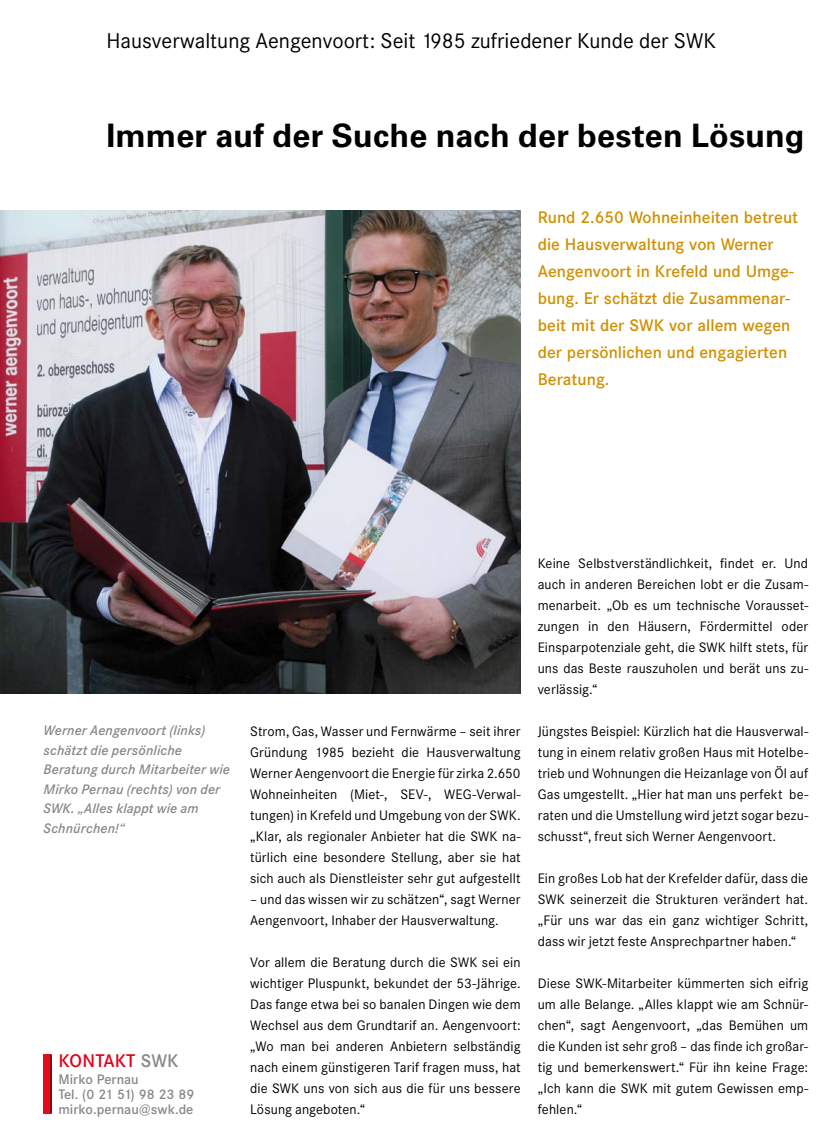
<style>
.page{position:relative;width:838px;height:1135px;background:#fff}
.page>*{position:absolute;margin:0;border:0;box-sizing:border-box;transform-origin:0 0}
.t1{font:700 32.25px "Univers LT";letter-spacing:.005em;color:#000}
.t2{font:21px "Corporate SBQ";color:#000}
.t3{font:500 18px "Corporate SBQ";letter-spacing:.005em;color:#e2001a}
.t4{font:500 16.5px/27px "Corporate SBQ";color:#d19000}
.t5{font:13.5px/21px "Corporate SBQ";letter-spacing:.01em;color:#000;text-align:justify}
.t6{font:italic 500 13.5px/19.5px "Corporate SBQ";letter-spacing:.01em;color:#87888a}
.t7{font:500 13.5px/15px "Corporate SBQ";color:#87888a}
.s1{color:#87888a}
</style>
<div class="page">
<div style="left:44px;top:1054px;width:7px;height:59px;background:#e30c1c"></div>
<hr style="left:51px;top:1054px;width:1px;height:59px;background:#000">
<img style="left:0;top:210px;width:520px;height:483px">
<h2 class="t2" style="left:106px;top:28px;width:611px">Hausverwaltung Aengenvoort: Seit 1985 zufriedener Kunde der SWK</h2>
<h1 class="t1" style="left:106px;top:117px;width:699px">Immer auf der Suche nach der besten Lösung</h1>
<p class="t4" style="left:537px;top:204px;width:262px">Rund 2.650 Wohneinheiten betreut die Hausverwaltung von Werner<br>Aengenvoort in Krefeld und Umge&shy;bung. Er schätzt die Zusammenar&shy;beit mit der SWK vor allem wegen der persönlichen und engagierten<br>Beratung.</p>
<p class="t6" style="left:44px;top:720px;width:188px">Werner Aengenvoort (links) schätzt die persönliche<br>Beratung durch Mitarbeiter wie<br>Mirko Pernau (rechts) von der<br>SWK. „Alles klappt wie am<br>Schnürchen!“</p>
<h3 class="t3" style="left:58px;top:1050px;width:122px">KONTAKT <span class="s1">SWK</span></h3>
<p class="t7" style="left:58px;top:1071px;width:137px">Mirko Pernau<br>Tel. (0 21 51) 98 23 89 mirko.pernau@swk.de</p>
<p class="t5" style="left:250px;top:720px;width:272px">Strom, Gas, Wasser und Fernwärme – seit ihrer Gründung 1985 bezieht die Hausverwaltung Werner Aengenvoort die Energie für zirka 2.650<br>Wohneinheiten (Miet-, SEV-, WEG-Verwal&shy;tungen) in Krefeld und Umgebung von der SWK. „Klar, als regionaler Anbieter hat die SWK na&shy;türlich eine besondere Stellung, aber sie hat sich auch als Dienstleister sehr gut aufgestellt</p>
<p class="t5" style="left:250px;top:888px;width:272px">– und das wissen wir zu schätzen“, sagt Werner<br>Aengenvoort, Inhaber der Hausverwaltung.</p>
<p class="t5" style="left:250px;top:951px;width:272px">Vor allem die Beratung durch die SWK sei ein wichtiger Pluspunkt, bekundet der 53-Jährige.<br>Das fange etwa bei so banalen Dingen wie dem Wechsel aus dem Grundtarif an. Aengenvoort: „Wo man bei anderen Anbietern selbständig nach einem günstigeren Tarif fragen muss, hat die SWK uns von sich aus die für uns bessere Lösung angeboten.“</p>
<p class="t5" style="left:537px;top:552px;width:272px">Keine Selbstverständlichkeit, findet er. Und auch in anderen Bereichen lobt er die Zusam&shy;menarbeit. „Ob es um technische Vorausset&shy;zungen in den Häusern, Fördermittel oder Einsparpotenziale geht, die SWK hilft stets, für uns das Beste rauszuholen und berät uns zu&shy;verlässig.“</p>
<p class="t5" style="left:537px;top:720px;width:272px">Jüngstes Beispiel: Kürzlich hat die Hausverwal&shy;tung in einem relativ großen Haus mit Hotelbe&shy;trieb und Wohnungen die Heizanlage von Öl auf Gas umgestellt. „Hier hat man uns perfekt be&shy;raten und die Umstellung wird jetzt sogar bezu&shy;schusst“, freut sich Werner Aengenvoort.</p>
<p class="t5" style="left:537px;top:867px;width:272px">Ein großes Lob hat der Krefelder dafür, dass die SWK seinerzeit die Strukturen verändert hat. „Für uns war das ein ganz wichtiger Schritt, dass wir jetzt feste Ansprechpartner haben.“</p>
<p class="t5" style="left:537px;top:972px;width:272px">Diese SWK-Mitarbeiter kümmerten sich eifrig um alle Belange. „Alles klappt wie am Schnür&shy;chen“, sagt Aengenvoort, „das Bemühen um die Kunden ist sehr groß – das finde ich großar&shy;tig und bemerkenswert.“ Für ihn keine Frage: „Ich kann die SWK mit gutem Gewissen emp&shy;fehlen.“</p>
</div>
